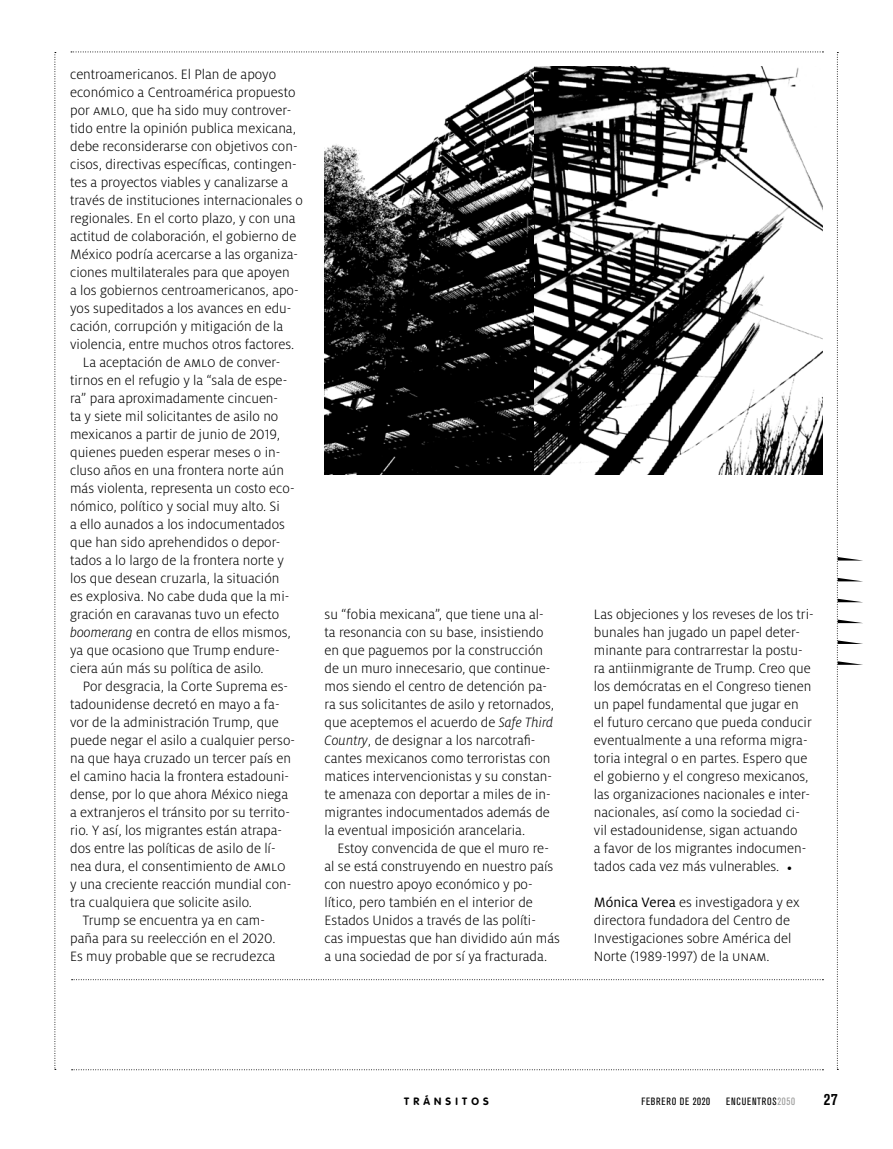
<style>
.page{position:relative;width:893px;height:1149px;background:#fff}
.page>*{position:absolute;margin:0;border:0;box-sizing:border-box;transform-origin:0 0}
.t1{font:700 condensed 16.5px "Akzidenz Grotesk BE";color:#000}
.t2{font:300 15px/18px "Milo OT";color:#000}
.t3{font:condensed 10.5px "Akzidenz Grotesk BE";letter-spacing:.07em;color:#000}
.t4{font:700 10.5px "VAG Rounded";letter-spacing:.4em;color:#000}
.s1{font-style:italic}
.s2{font-size:16.5px}
.s3{font-weight:400}
.s4{color:#9d9d9c}
</style>
<div class="page">
<svg style="left:71px;top:52px;width:752px;height:1px"></svg>
<svg style="left:72px;top:1069px;width:751px;height:1px"></svg>
<svg style="left:55px;top:52px;width:1px;height:1017px"></svg>
<svg style="left:72px;top:979px;width:751px;height:1px"></svg>
<svg style="left:837px;top:52px;width:26px;height:1017px"></svg>
<img style="left:325px;top:66px;width:210px;height:409px">
<svg style="left:535px;top:66px;width:288px;height:409px"></svg>
<p class="t2" style="left:70px;top:65px;width:208px">centroamericanos. El Plan de apoyo</p>
<p class="t2" style="left:70px;top:83px;width:227px">económico a Centroamérica propuesto</p>
<p class="t2" style="left:70px;top:101px;width:223px">por amlo, que ha sido muy controver-</p>
<p class="t2" style="left:70px;top:119px;width:228px">tido entre la opinión publica mexicana,</p>
<p class="t2" style="left:70px;top:137px;width:229px">debe reconsiderarse con objetivos con-</p>
<p class="t2" style="left:70px;top:155px;width:228px">cisos, directivas específicas, contingen-</p>
<p class="t2" style="left:70px;top:173px;width:220px">tes a proyectos viables y canalizarse a</p>
<p class="t2" style="left:70px;top:191px;width:234px">través de instituciones internacionales o</p>
<p class="t2" style="left:70px;top:209px;width:227px">regionales. En el corto plazo, y con una</p>
<p class="t2" style="left:70px;top:227px;width:228px">actitud de colaboración, el gobierno de</p>
<p class="t2" style="left:70px;top:245px;width:229px">México podría acercarse a las organiza-</p>
<p class="t2" style="left:70px;top:263px;width:221px">ciones multilaterales para que apoyen</p>
<p class="t2" style="left:70px;top:281px;width:230px">a los gobiernos centroamericanos, apo-</p>
<p class="t2" style="left:70px;top:299px;width:223px">yos supeditados a los avances en edu-</p>
<p class="t2" style="left:70px;top:317px;width:214px">cación, corrupción y mitigación de la</p>
<p class="t2" style="left:70px;top:335px;width:226px">violencia, entre muchos otros factores.</p>
<p class="t2" style="left:83px;top:353px;width:199px">La aceptación de amlo de conver-</p>
<p class="t2" style="left:70px;top:371px;width:219px">tirnos en el refugio y la “sala de espe-</p>
<p class="t2" style="left:70px;top:389px;width:210px">ra” para aproximadamente cincuen-</p>
<p class="t2" style="left:70px;top:407px;width:210px">ta y siete mil solicitantes de asilo no</p>
<p class="t2" style="left:70px;top:425px;width:212px">mexicanos a partir de junio de 2019,</p>
<p class="t2" style="left:70px;top:443px;width:212px">quienes pueden esperar meses o in-</p>
<p class="t2" style="left:70px;top:461px;width:215px">cluso años en una frontera norte aún</p>
<p class="t2" style="left:70px;top:479px;width:226px">más violenta, representa un costo eco-</p>
<p class="t2" style="left:70px;top:497px;width:211px">nómico, político y social muy alto. Si</p>
<p class="t2" style="left:70px;top:515px;width:216px">a ello aunados a los indocumentados</p>
<p class="t2" style="left:70px;top:533px;width:212px">que han sido aprehendidos o depor-</p>
<p class="t2" style="left:70px;top:551px;width:215px">tados a lo largo de la frontera norte y</p>
<p class="t2" style="left:70px;top:569px;width:211px">los que desean cruzarla, la situación</p>
<p class="t2" style="left:70px;top:587px;width:221px">es explosiva. No cabe duda que la mi-</p>
<p class="t2" style="left:70px;top:605px;width:210px">gración en caravanas tuvo un efecto</p>
<p class="t2" style="left:70px;top:623px;width:222px"><span class="s1">boomerang</span> en contra de ellos mismos,</p>
<p class="t2" style="left:70px;top:641px;width:211px">ya que ocasiono que Trump endure-</p>
<p class="t2" style="left:70px;top:659px;width:195px">ciera aún más su política de asilo.</p>
<p class="t2" style="left:83px;top:677px;width:207px">Por desgracia, la Corte Suprema es-</p>
<p class="t2" style="left:70px;top:695px;width:211px">tadounidense decretó en mayo a fa-</p>
<p class="t2" style="left:70px;top:713px;width:210px">vor de la administración Trump, que</p>
<p class="t2" style="left:70px;top:731px;width:226px">puede negar el asilo a cualquier perso-</p>
<p class="t2" style="left:70px;top:749px;width:222px">na que haya cruzado un tercer país en</p>
<p class="t2" style="left:70px;top:767px;width:220px">el camino hacia la frontera estadouni-</p>
<p class="t2" style="left:70px;top:785px;width:219px">dense, por lo que ahora México niega</p>
<p class="t2" style="left:70px;top:803px;width:221px">a extranjeros el tránsito por su territo-</p>
<p class="t2" style="left:70px;top:821px;width:213px">rio. Y así, los migrantes están atrapa-</p>
<p class="t2" style="left:70px;top:839px;width:207px">dos entre las políticas de asilo de lí-</p>
<p class="t2" style="left:70px;top:857px;width:217px">nea dura, el consentimiento de amlo</p>
<p class="t2" style="left:70px;top:875px;width:223px">y una creciente reacción mundial con-</p>
<p class="t2" style="left:70px;top:893px;width:183px">tra cualquiera que solicite asilo.</p>
<p class="t2" style="left:83px;top:911px;width:184px">Trump se encuentra ya en cam-</p>
<p class="t2" style="left:70px;top:929px;width:207px">paña para su reelección en el 2020.</p>
<p class="t2" style="left:70px;top:947px;width:207px">Es muy probable que se recrudezca</p>
<p class="t2" style="left:325px;top:605px;width:231px">su “fobia mexicana”, que tiene una al&shy;ta resonancia con su base, insistiendo en que paguemos por la construcción de un muro innecesario, que continue&shy;mos siendo el centro de detención pa&shy;ra sus solicitantes de asilo y retornados, que aceptemos el acuerdo de <span class="s1">Safe Third Country</span>, de designar a los narcotrafi&shy;cantes mexicanos como terroristas con matices intervencionistas y su constan&shy;te amenaza con deportar a miles de in&shy;migrantes indocumentados además de la eventual imposición arancelaria.</p>
<p class="t2" style="left:325px;top:839px;width:237px;text-indent:13px">Estoy convencida de que el muro re&shy;al se está construyendo en nuestro país con nuestro apoyo económico y po&shy;lítico, pero también en el interior de Estados Unidos a través de las políti-<br>cas impuestas que han dividido aún más a una sociedad de por sí ya fracturada.</p>
<p class="t2" style="left:594px;top:605px;width:221px">Las objeciones y los reveses de los tri&shy;bunales han jugado un papel deter&shy;minante para contrarrestar la postu&shy;ra antiinmigrante de Trump. Creo que los demócratas en el Congreso tienen un papel fundamental que jugar en<br>el futuro cercano que pueda conducir eventualmente a una reforma migra&shy;toria integral o en partes. Espero que el gobierno y el congreso mexicanos, las organizaciones nacionales e inter&shy;nacionales, así como la sociedad ci&shy;vil estadounidense, sigan actuando<br>a favor de los migrantes indocumen&shy;tados cada vez más vulnerables. <span class="s2">•</span></p>
<p class="t2" style="left:594px;top:893px;width:207px"><span class="s3">Mónica Verea</span> es investigadora y ex directora fundadora del Centro de Investigaciones sobre América del Norte (1989-1997) de la unam.</p>
<p class="t4" style="left:404px;top:1095px;width:86px">TRÁNSITOS</p>
<p class="t3" style="left:641px;top:1095px;width:70px">FEBRERO DE 2020</p>
<p class="t3" style="left:726px;top:1095px;width:71px">ENCUENTROS<span class="s4">2050</span></p>
<p class="t1" style="left:824px;top:1089px;width:15px">27</p>
</div>
